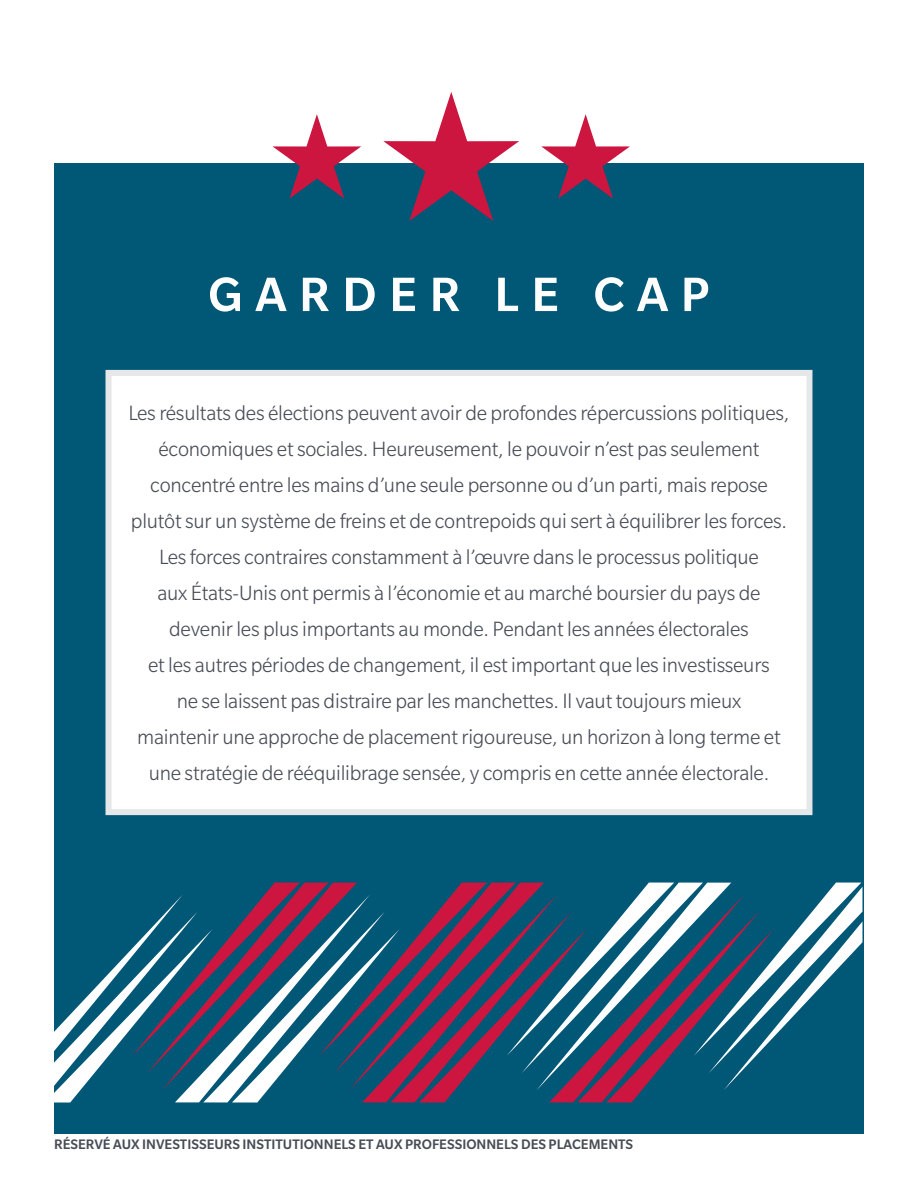
<style>
.page{position:relative;width:918px;height:1188px;background:#fff}
.page>*{position:absolute;margin:0;border:0;box-sizing:border-box;transform-origin:0 0}
.t1{font:500 52.5px "Slate Std";letter-spacing:.24em;color:#fff}
.t2{font:300 22.5px/36px "Slate Std";letter-spacing:-.01em;color:#474c55;text-align:center}
.t3{font:500 15px "Slate Std";color:#474c55}
</style>
<div class="page">
<div style="left:54px;top:164px;width:810px;height:970px;background:#005776"></div>
<svg style="left:774px;top:883px;width:88px;height:154px"></svg>
<svg style="left:54px;top:948px;width:78px;height:155px"></svg>
<svg style="left:638px;top:883px;width:93px;height:12px"></svg>
<svg style="left:451px;top:883px;width:93px;height:12px"></svg>
<svg style="left:132px;top:883px;width:225px;height:207px"></svg>
<svg style="left:175px;top:895px;width:187px;height:208px"></svg>
<svg style="left:362px;top:895px;width:187px;height:208px"></svg>
<svg style="left:549px;top:895px;width:225px;height:208px"></svg>
<svg style="left:383px;top:92px;width:136px;height:129px"></svg>
<svg style="left:273px;top:114px;width:88px;height:85px"></svg>
<svg style="left:541px;top:114px;width:89px;height:85px"></svg>
<div style="left:109px;top:373px;width:700px;height:439px;background:#fff"></div>
<div style="left:106px;top:370px;width:706px;height:445px;border:6px solid #e6e7e8"></div>
<h1 class="t1" style="left:208px;top:267px;width:503px">GARDER LE CAP</h1>
<p class="t2" style="left:129px;top:395px;width:662px">Les résultats des élections peuvent avoir de profondes répercussions politiques, économiques et sociales. Heureusement, le pouvoir n’est pas seulement concentré entre les mains d’une seule personne ou d’un parti, mais repose plutôt sur un système de freins et de contrepoids qui sert à équilibrer les forces.<br>Les forces contraires constamment à l’œuvre dans le processus politique<br>aux États-Unis ont permis à l’économie et au marché boursier du pays de devenir les plus importants au monde. Pendant les années électorales<br>et les autres périodes de changement, il est important que les investisseurs<br>ne se laissent pas distraire par les manchettes. Il vaut toujours mieux<br>maintenir une approche de placement rigoureuse, un horizon à long terme et une stratégie de rééquilibrage sensée, y compris en cette année électorale.</p>
<p class="t3" style="left:54px;top:1137px;width:581px">RÉSERVÉ AUX INVESTISSEURS INSTITUTIONNELS ET AUX PROFESSIONNELS DES PLACEMENTS</p>
</div>
